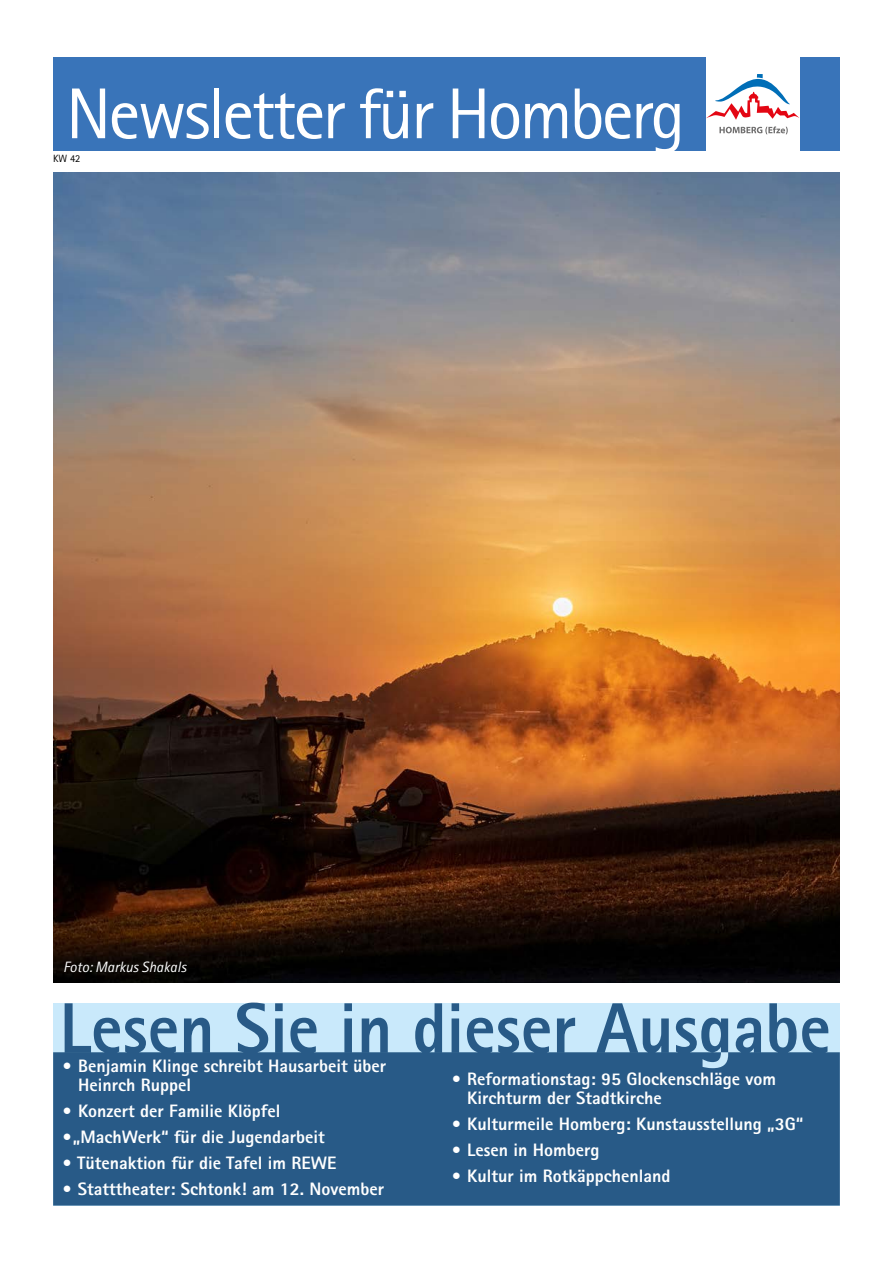
<style>
.page{position:relative;width:893px;height:1263px;background:#fff}
.page>*{position:absolute;margin:0;border:0;box-sizing:border-box;transform-origin:0 0}
.t1{font:72px "Rotis Sans Serif";letter-spacing:-.04em;color:#fff}
.t2{font:800 18px/19.5px "Rotis Sans Serif";color:#fff}
.t3{font:italic 15px "Rotis Sans Serif";color:#fff}
.t4{font:10.5px "Rotis Sans Serif";color:#000}
</style>
<div class="page">
<div style="left:53px;top:57px;width:787px;height:94px;background:#3974b9"></div>
<div style="left:706px;top:56px;width:93px;height:96px;background:#fff"></div>
<svg style="left:719px;top:126px;width:69px;height:8px"></svg>
<svg style="left:706px;top:74px;width:93px;height:46px"></svg>
<img style="left:53px;top:172px;width:787px;height:810px">
<svg style="left:53px;top:1002px;width:787px;height:203px;background:#44739b"></svg>
<h1 class="t1" style="left:66px;top:71px;width:621px">Newsletter für Homberg</h1>
<p class="t4" style="left:53px;top:152px;width:29px">KW 42</p>
<p class="t3" style="left:63px;top:958px;width:125px">Foto: Markus Shakals</p>
<p class="t2" style="left:78px;top:1056px;width:309px;text-indent:-16px">• Benjamin Klinge schreibt Hausarbeit über<br>Heinrch Ruppel</p>
<p class="t2" style="left:62px;top:1101px;width:220px">• Konzert der Familie Klöpfel</p>
<p class="t2" style="left:62px;top:1127px;width:264px">•„MachWerk“ für die Jugendarbeit</p>
<p class="t2" style="left:62px;top:1153px;width:276px">• Tütenaktion für die Tafel im REWE</p>
<p class="t2" style="left:62px;top:1179px;width:323px">• Statttheater: Schtonk! am 12. November</p>
<p class="t2" style="left:467px;top:1069px;width:310px;text-indent:-16px">• Reformationstag: 95 Glockenschläge vom<br>Kirchturm der Stadtkirche</p>
<p class="t2" style="left:451px;top:1114px;width:354px">• Kulturmeile Homberg: Kunstausstellung „3G“</p>
<p class="t2" style="left:451px;top:1140px;width:150px">• Lesen in Homberg</p>
<p class="t2" style="left:451px;top:1166px;width:221px">• Kultur im Rotkäppchenland</p>
</div>
